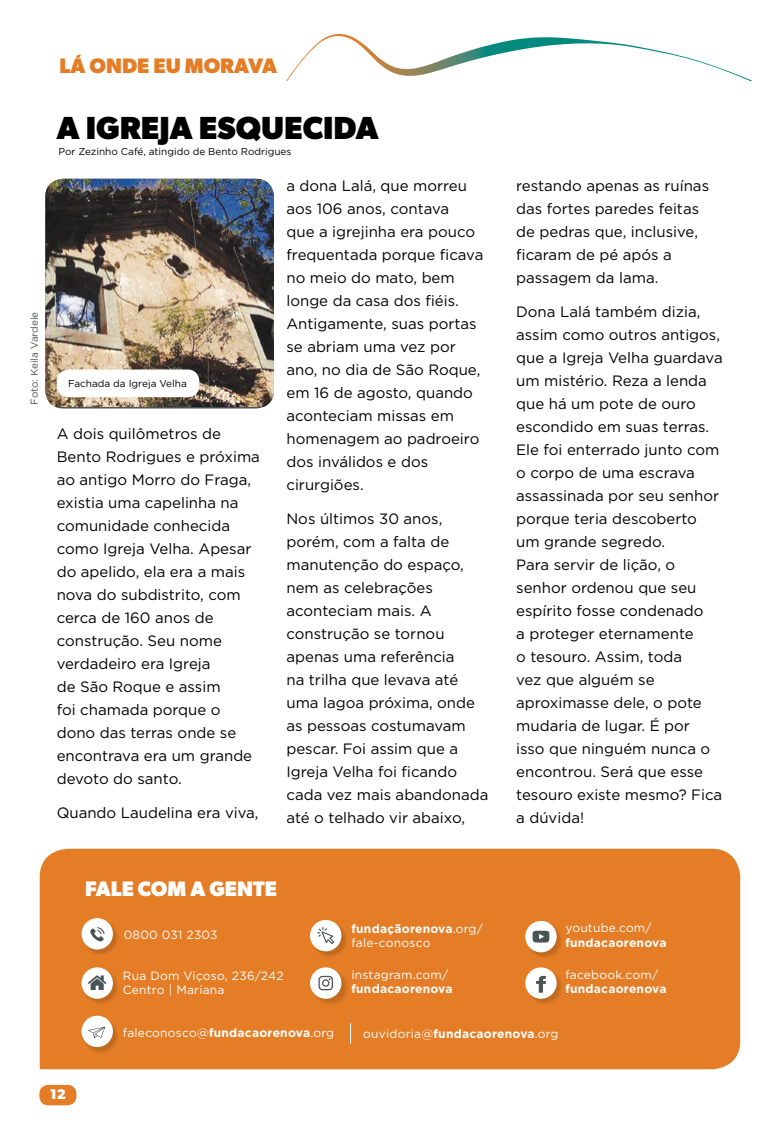
<style>
.page{position:relative;width:780px;height:1126px;background:#fff}
.page>*{position:absolute;margin:0;border:0;box-sizing:border-box;transform-origin:0 0}
.t1{font:700 32px "Gibson";color:#000}
.t2{font:700 21px "Gibson";color:#e47d26}
.t3{font:700 21px "Gibson";color:#fff}
.t4{font:15px/23px "Gotham";color:#000}
.t5{font:700 14px "Gibson";color:#fff}
.t6{font:12px/14.2px "Gotham";letter-spacing:.02em;color:#fff}
.t7{font:700 12px "Gotham";letter-spacing:.02em;color:#fff}
.t8{font:10px "Gotham";color:#000}
.t9{font:10px "Gotham";color:#4a5453}
.s1{font-weight:700}
</style>
<div class="page">
<div style="left:39px;top:1084px;width:37px;height:21px;background:#e47d26;border-radius:9px"></div>
<svg style="left:286px;top:34px;width:465px;height:47px"></svg>
<div style="left:40px;top:848px;width:700px;height:221px;background:#e47d26"></div>
<div style="left:526px;top:922px;width:36px;height:36px;background:#000;opacity:.15"></div>
<div style="left:525px;top:920px;width:31px;height:32px;background:#fff;border-radius:50%"></div>
<svg style="left:532px;top:930px;width:17px;height:12px"></svg>
<div style="left:83px;top:919px;width:36px;height:36px;background:#000;opacity:.15"></div>
<div style="left:81px;top:918px;width:32px;height:31px;background:#fff;border-radius:50%"></div>
<svg style="left:90px;top:927px;width:15px;height:14px"></svg>
<div style="left:83px;top:968px;width:36px;height:36px;background:#000;opacity:.15"></div>
<div style="left:81px;top:967px;width:32px;height:31px;background:#fff;border-radius:50%"></div>
<svg style="left:88px;top:975px;width:18px;height:14px"></svg>
<div style="left:311px;top:921px;width:36px;height:36px;background:#000;opacity:.15"></div>
<div style="left:310px;top:919px;width:31px;height:32px;background:#fff;border-radius:50%"></div>
<svg style="left:317px;top:927px;width:17px;height:17px"></svg>
<div style="left:311px;top:968px;width:38px;height:38px;background:#000;opacity:.15"></div>
<div style="left:310px;top:967px;width:31px;height:31px;background:#fff;border-radius:50%"></div>
<svg style="left:318px;top:975px;width:15px;height:15px"></svg>
<div style="left:83px;top:1016px;width:36px;height:36px;background:#000;opacity:.15"></div>
<div style="left:81px;top:1015px;width:32px;height:31px;background:#fff;border-radius:50%"></div>
<svg style="left:88px;top:1026px;width:17px;height:11px"></svg>
<svg style="left:350px;top:1023px;width:1px;height:20px"></svg>
<div style="left:526px;top:968px;width:36px;height:36px;background:#000;opacity:.15"></div>
<div style="left:525px;top:967px;width:31px;height:31px;background:#fff;border-radius:50%"></div>
<svg style="left:536px;top:975px;width:10px;height:17px"></svg>
<img style="left:45px;top:179px;width:229px;height:228px">
<div style="left:57px;top:369px;width:142px;height:28px;background:#fff;border-radius:12px"></div>
<p class="t9" style="left:28px;top:405px;width:95px;rotate:-90deg">Foto: Keila Vardele</p>
<h2 class="t2" style="left:60px;top:53px;width:219px">LÁ ONDE EU MORAVA</h2>
<h1 class="t1" style="left:57px;top:109px;width:323px">A IGREJA ESQUECIDA</h1>
<p class="t8" style="left:58px;top:145px;width:235px">Por Zezinho Café, atingido de Bento Rodrigues</p>
<p class="t8" style="left:68px;top:377px;width:120px">Fachada da Igreja Velha</p>
<p class="t4" style="left:57px;top:421px;width:205px">A dois quilômetros de<br>Bento Rodrigues e próxima ao antigo Morro do Fraga, existia uma capelinha na comunidade conhecida como Igreja Velha. Apesar do apelido, ela era a mais nova do subdistrito, com cerca de 160 anos de construção. Seu nome verdadeiro era Igreja<br>de São Roque e assim<br>foi chamada porque o dono das terras onde se encontrava era um grande devoto do santo.</p>
<p class="t4" style="left:57px;top:801px;width:203px">Quando Laudelina era viva,</p>
<p class="t4" style="left:286px;top:173px;width:198px">a dona Lalá, que morreu aos 106 anos, contava<br>que a igrejinha era pouco frequentada porque ficava no meio do mato, bem longe da casa dos fiéis.<br>Antigamente, suas portas se abriam uma vez por ano, no dia de São Roque, em 16 de agosto, quando aconteciam missas em homenagem ao padroeiro dos inválidos e dos cirurgiões.</p>
<p class="t4" style="left:286px;top:507px;width:203px">Nos últimos 30 anos, porém, com a falta de manutenção do espaço, nem as celebrações aconteciam mais. A construção se tornou apenas uma referência<br>na trilha que levava até uma lagoa próxima, onde as pessoas costumavam pescar. Foi assim que a<br>Igreja Velha foi ficando cada vez mais abandonada até o telhado vir abaixo,</p>
<p class="t4" style="left:516px;top:173px;width:194px">restando apenas as ruínas das fortes paredes feitas de pedras que, inclusive, ficaram de pé após a passagem da lama.</p>
<p class="t4" style="left:516px;top:300px;width:208px">Dona Lalá também dizia, assim como outros antigos, que a Igreja Velha guardava um mistério. Reza a lenda que há um pote de ouro escondido em suas terras.<br>Ele foi enterrado junto com o corpo de uma escrava assassinada por seu senhor porque teria descoberto um grande segredo.<br>Para servir de lição, o senhor ordenou que seu espírito fosse condenado<br>a proteger eternamente<br>o tesouro. Assim, toda<br>vez que alguém se aproximasse dele, o pote mudaria de lugar. É por<br>isso que ninguém nunca o encontrou. Será que esse tesouro existe mesmo? Fica a dúvida!</p>
<p class="t5" style="left:50px;top:1085px;width:18px">12</p>
<h2 class="t3" style="left:85px;top:876px;width:193px">FALE COM A GENTE</h2>
<p class="t6" style="left:124px;top:927px;width:95px">0800 031 2303</p>
<p class="t6" style="left:123px;top:968px;width:162px">Rua Dom Viçoso, 236/242<br>Centro | Mariana</p>
<p class="t6" style="left:351px;top:921px;width:133px"><span class="s1">fundaçãorenova</span>.org/ fale-conosco</p>
<p class="t6" style="left:351px;top:967px;width:98px">instagram.com/</p>
<p class="t7" style="left:351px;top:980px;width:103px">fundacaorenova</p>
<p class="t6" style="left:565px;top:920px;width:88px">youtube.com/</p>
<p class="t7" style="left:565px;top:934px;width:103px">fundacaorenova</p>
<p class="t6" style="left:565px;top:967px;width:94px">facebook.com/</p>
<p class="t7" style="left:565px;top:980px;width:103px">fundacaorenova</p>
<p class="t6" style="left:123px;top:1025px;width:213px">faleconosco@<span class="s1">fundacaorenova</span>.org</p>
<p class="t6" style="left:363px;top:1026px;width:197px">ouvidoria@<span class="s1">fundacaorenova</span>.org</p>
</div>
